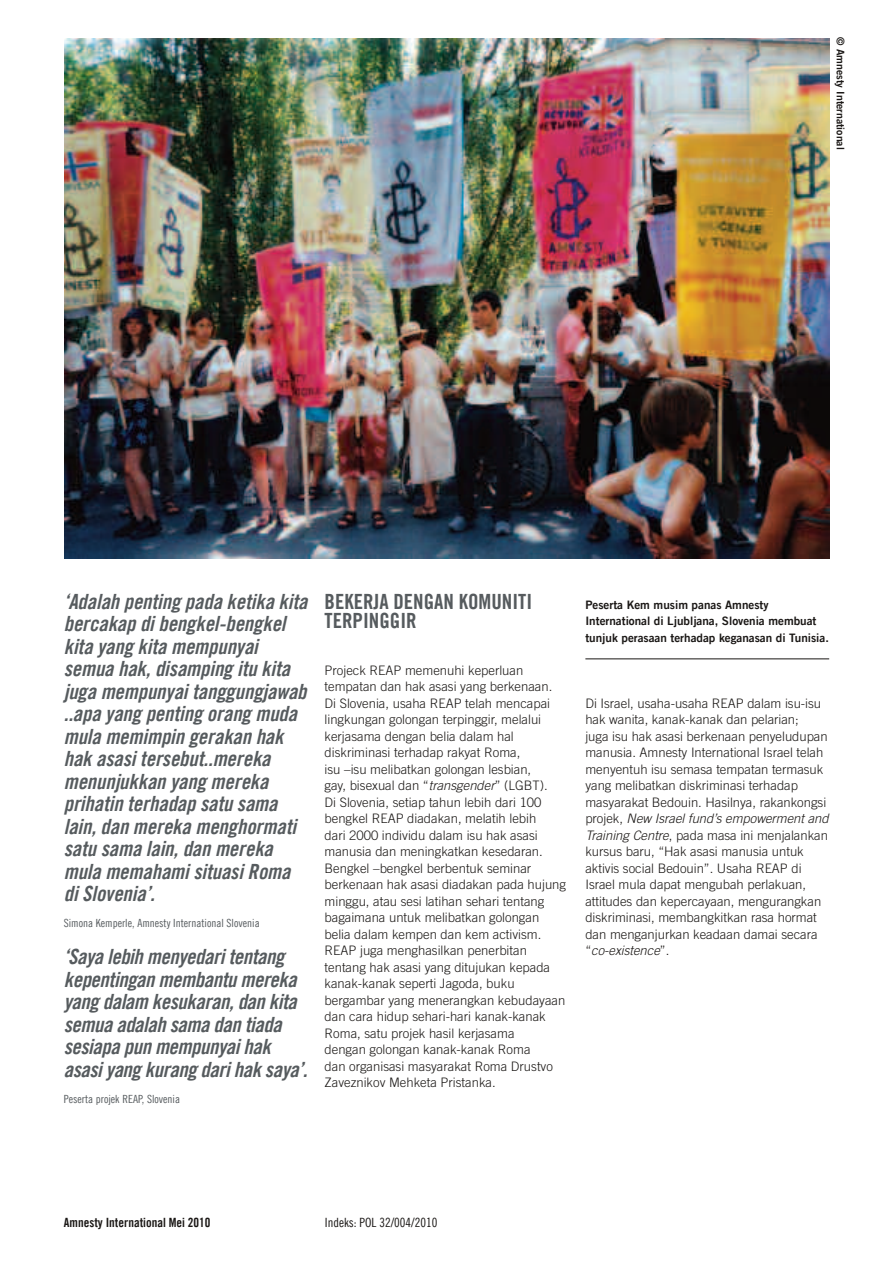
<style>
.page{position:relative;width:893px;height:1263px;background:#fff}
.page>*{position:absolute;margin:0;border:0;box-sizing:border-box;transform-origin:0 0}
.t1{font:21px/22.5px "Amnesty Trade Gothic Bd Cn 20 Ob";letter-spacing:-.005em;color:#565b5e}
.t2{font:21px/19.5px "Amnesty Trade Gothic Bd Cn 20";color:#565b5e}
.t3{font:300 13.05px/16.5px "Amnesty Trade Gothic";color:#1a1715}
.t4{font:12.75px "Amnesty Trade Gothic Bd Cn 20";color:#1a1715}
.t5{font:12.75px "Amnesty Trade Gothic Cn 18";color:#1a1715}
.t6{font:11.7px/16.5px "Amnesty Trade Gothic Bd 2";color:#1a1715}
.t7{font:11.25px "Amnesty Trade Gothic Cn 18";color:#565b5e}
.t8{font:10.5px "Amnesty Trade Gothic Bd 2";color:#1a1715}
.s1{font-style:italic}
</style>
<div class="page">
<img style="left:64px;top:38px;width:765px;height:520px">
<hr style="left:585px;top:659px;width:244px;height:1px;background:#1a1715">
<p class="t8" style="left:847px;top:37px;width:114px;rotate:90deg">© Amnesty International</p>
<p class="t1" style="left:64px;top:589px;width:245px">‘Adalah penting pada ketika kita bercakap di bengkel-bengkel kita yang kita mempunyai semua hak, disamping itu kita juga mempunyai tanggungjawab ..apa yang penting orang muda mula memimpin gerakan hak hak asasi tersebut..mereka menunjukkan yang mereka prihatin terhadap satu sama lain, dan mereka menghormati satu sama lain, dan mereka mula memahami situasi Roma di Slovenia’.</p>
<p class="t7" style="left:64px;top:916px;width:197px">Simona Kemperle, Amnesty International Slovenia</p>
<h1 class="t1" style="left:64px;top:945px;width:245px">‘Saya lebih menyedari tentang kepentingan membantu mereka yang dalam kesukaran, dan kita semua adalah sama dan tiada sesiapa pun mempunyai hak asasi yang kurang dari hak saya’.</h1>
<p class="t7" style="left:64px;top:1092px;width:118px">Peserta projek REAP, Slovenia</p>
<h1 class="t2" style="left:325px;top:591px;width:209px">BEKERJA DENGAN KOMUNITI<br>TERPINGGIR</h1>
<p class="t3" style="left:325px;top:662px;width:243px">Projeck REAP memenuhi keperluan tempatan dan hak asasi yang berkenaan.<br>Di Slovenia, usaha REAP telah mencapai lingkungan golongan terpinggir, melalui kerjasama dengan belia dalam hal diskriminasi terhadap rakyat Roma,<br>isu –isu melibatkan golongan lesbian,<br>gay, bisexual dan “<span class="s1">transgender</span>” (LGBT).<br>Di Slovenia, setiap tahun lebih dari 100 bengkel REAP diadakan, melatih lebih<br>dari 2000 individu dalam isu hak asasi manusia dan meningkatkan kesedaran.<br>Bengkel –bengkel berbentuk seminar berkenaan hak asasi diadakan pada hujung minggu, atau sesi latihan sehari tentang bagaimana untuk melibatkan golongan belia dalam kempen dan kem activism.<br>REAP juga menghasilkan penerbitan tentang hak asasi yang ditujukan kepada kanak-kanak seperti Jagoda, buku bergambar yang menerangkan kebudayaan dan cara hidup sehari-hari kanak-kanak Roma, satu projek hasil kerjasama<br>dengan golongan kanak-kanak Roma<br>dan organisasi masyarakat Roma Drustvo Zaveznikov Mehketa Pristanka.</p>
<p class="t6" style="left:585px;top:596px;width:245px">Peserta Kem musim panas Amnesty<br>International di Ljubljana, Slovenia membuat tunjuk perasaan terhadap keganasan di Tunisia.</p>
<p class="t3" style="left:585px;top:695px;width:245px">Di Israel, usaha-usaha REAP dalam isu-isu hak wanita, kanak-kanak dan pelarian;<br>juga isu hak asasi berkenaan penyeludupan manusia. Amnesty International Israel telah menyentuh isu semasa tempatan termasuk yang melibatkan diskriminasi terhadap masyarakat Bedouin. Hasilnya, rakankongsi projek, <span class="s1">New Israel fund’s empowerment and Training Centre</span>, pada masa ini menjalankan kursus baru, “Hak asasi manusia untuk aktivis social Bedouin”. Usaha REAP di Israel mula dapat mengubah perlakuan, attitudes dan kepercayaan, mengurangkan diskriminasi, membangkitkan rasa hormat dan menganjurkan keadaan damai secara “<span class="s1">co-existence</span>”.</p>
<p class="t4" style="left:64px;top:1214px;width:148px">Amnesty International Mei 2010</p>
<p class="t5" style="left:325px;top:1214px;width:114px">Indeks: POL 32/004/2010</p>
</div>
